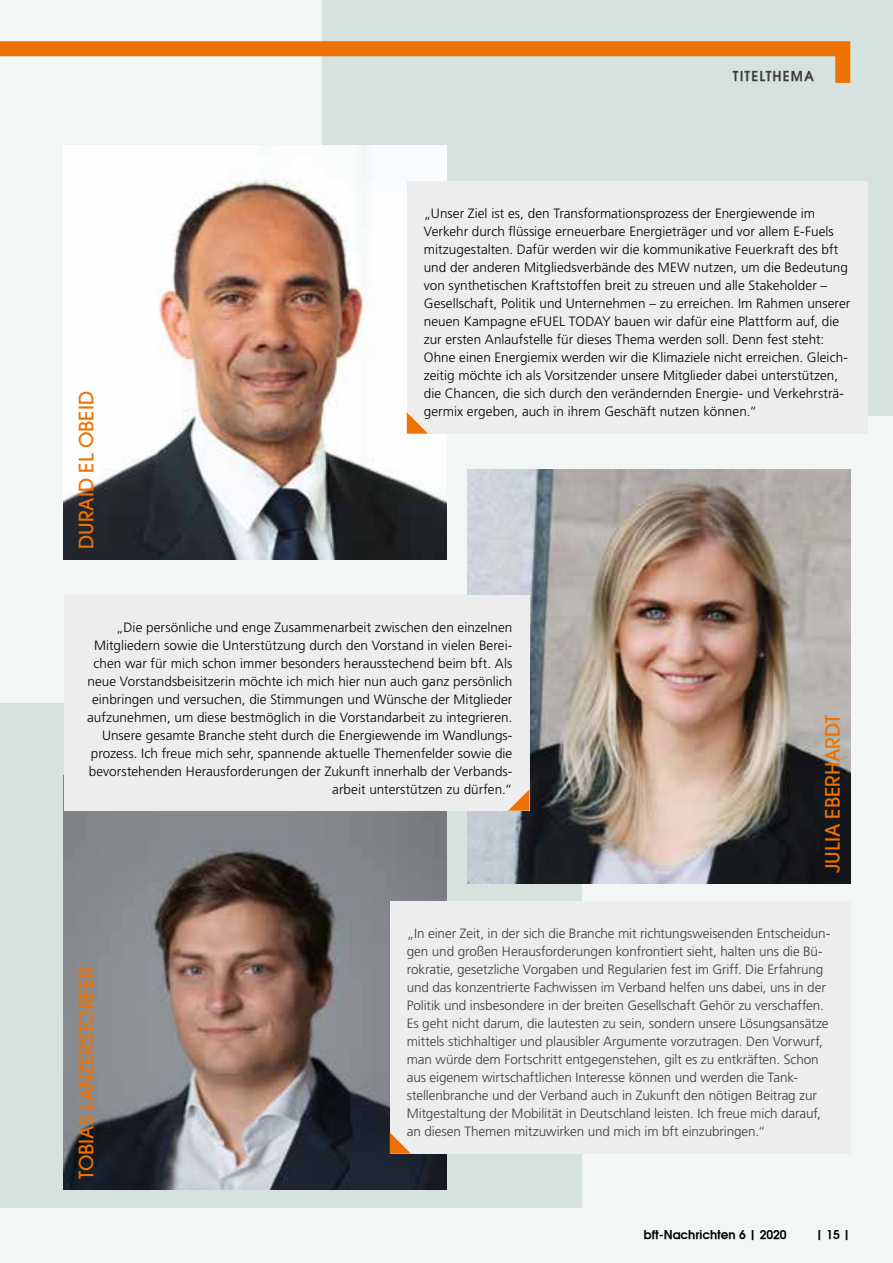
<style>
.page{position:relative;width:893px;height:1263px;background:#f2f6f5}
.page>*{position:absolute;margin:0;border:0;box-sizing:border-box;transform-origin:0 0}
.t1{font:500 19.5px "Avant Garde";color:#ee7203}
.t2{font:300 13.5px/18px "Frutiger LT Pro";letter-spacing:.005em;color:#000}
.t3{font:300 13.5px/18px "Frutiger LT Pro";letter-spacing:-.005em;color:#3c3c3b}
.t4{font:600 13.5px "Avant Garde";letter-spacing:.08em;color:#3c3c3b}
.t5{font:600 12px "Avant Garde";color:#000}
</style>
<div class="page">
<div style="left:0;top:704px;width:581px;height:504px;background:#d5e2dd"></div>
<div style="left:322px;top:0;width:571px;height:416px;background:#d5e2dd"></div>
<img style="left:64px;top:811px;width:382px;height:379px">
<img style="left:64px;top:146px;width:382px;height:414px">
<img style="left:468px;top:470px;width:382px;height:414px">
<svg style="left:0;top:41px;width:851px;height:42px"></svg>
<div style="left:407px;top:182px;width:460px;height:252px;background:#ededed"></div>
<div style="left:64px;top:596px;width:465px;height:215px;background:#ededed"></div>
<div style="left:390px;top:902px;width:460px;height:252px;background:#ededed"></div>
<svg style="left:508px;top:790px;width:21px;height:21px"></svg>
<svg style="left:407px;top:412px;width:21px;height:22px"></svg>
<svg style="left:390px;top:1132px;width:21px;height:22px"></svg>
<h1 class="t1" style="left:74px;top:549px;width:159px;rotate:-90deg">DURAID EL OBEID</h1>
<p class="t4" style="left:733px;top:67px;width:83px">TITELTHEMA</p>
<p class="t2" style="left:424px;top:204px;width:428px">„Unser Ziel ist es, den Transformationsprozess der Energiewende im Verkehr durch flüssige erneuerbare Energieträger und vor allem E-Fuels mitzugestalten. Dafür werden wir die kommunikative Feuerkraft des bft und der anderen Mitgliedsverbände des MEW nutzen, um die Bedeutung von synthetischen Kraftstoffen breit zu streuen und alle Stakeholder – Gesellschaft, Politik und Unternehmen – zu erreichen. Im Rahmen unserer neuen Kampagne eFUEL TODAY bauen wir dafür eine Plattform auf, die zur ersten Anlaufstelle für dieses Thema werden soll. Denn fest steht:<br>Ohne einen Energiemix werden wir die Klimaziele nicht erreichen. Gleich&shy;zeitig möchte ich als Vorsitzender unsere Mitglieder dabei unterstützen, die Chancen, die sich durch den verändernden Energie- und Verkehrsträ&shy;germix ergeben, auch in ihrem Geschäft nutzen können.“</p>
<p class="t2" style="left:87px;top:618px;width:427px;text-align:right">„Die persönliche und enge Zusammenarbeit zwischen den einzelnen Mitgliedern sowie die Unterstützung durch den Vorstand in vielen Berei&shy;chen war für mich schon immer besonders herausstechend beim bft. Als neue Vorstandsbeisitzerin möchte ich mich hier nun auch ganz persönlich einbringen und versuchen, die Stimmungen und Wünsche der Mitglieder aufzunehmen, um diese bestmöglich in die Vorstandarbeit zu integrieren.<br>Unsere gesamte Branche steht durch die Energiewende im Wandlungs&shy;prozess. Ich freue mich sehr, spannende aktuelle Themenfelder sowie die bevorstehenden Herausforderungen der Zukunft innerhalb der Verbands&shy;arbeit unterstützen zu dürfen.“</p>
<h1 class="t1" style="left:820px;top:873px;width:159px;rotate:-90deg">JULIA EBERHARDT</h1>
<h1 class="t1" style="left:74px;top:1179px;width:214px;rotate:-90deg">TOBIAS LANZERSTORFER</h1>
<p class="t3" style="left:407px;top:924px;width:425px">„In einer Zeit, in der sich die Branche mit richtungsweisenden Entscheidun&shy;gen und großen Herausforderungen konfrontiert sieht, halten uns die Bü&shy;rokratie, gesetzliche Vorgaben und Regularien fest im Griff. Die Erfahrung und das konzentrierte Fachwissen im Verband helfen uns dabei, uns in der Politik und insbesondere in der breiten Gesellschaft Gehör zu verschaffen.<br>Es geht nicht darum, die lautesten zu sein, sondern unsere Lösungsansätze mittels stichhaltiger und plausibler Argumente vorzutragen. Den Vorwurf, man würde dem Fortschritt entgegenstehen, gilt es zu entkräften. Schon aus eigenem wirtschaftlichen Interesse können und werden die Tank&shy;stellenbranche und der Verband auch in Zukunft den nötigen Beitrag zur Mitgestaltung der Mobilität in Deutschland leisten. Ich freue mich darauf, an diesen Themen mitzuwirken und mich im bft einzubringen.“</p>
<p class="t5" style="left:644px;top:1227px;width:144px">bft-Nachrichten 6 | 2020</p>
<p class="t5" style="left:816px;top:1227px;width:36px">| 15 |</p>
</div>
